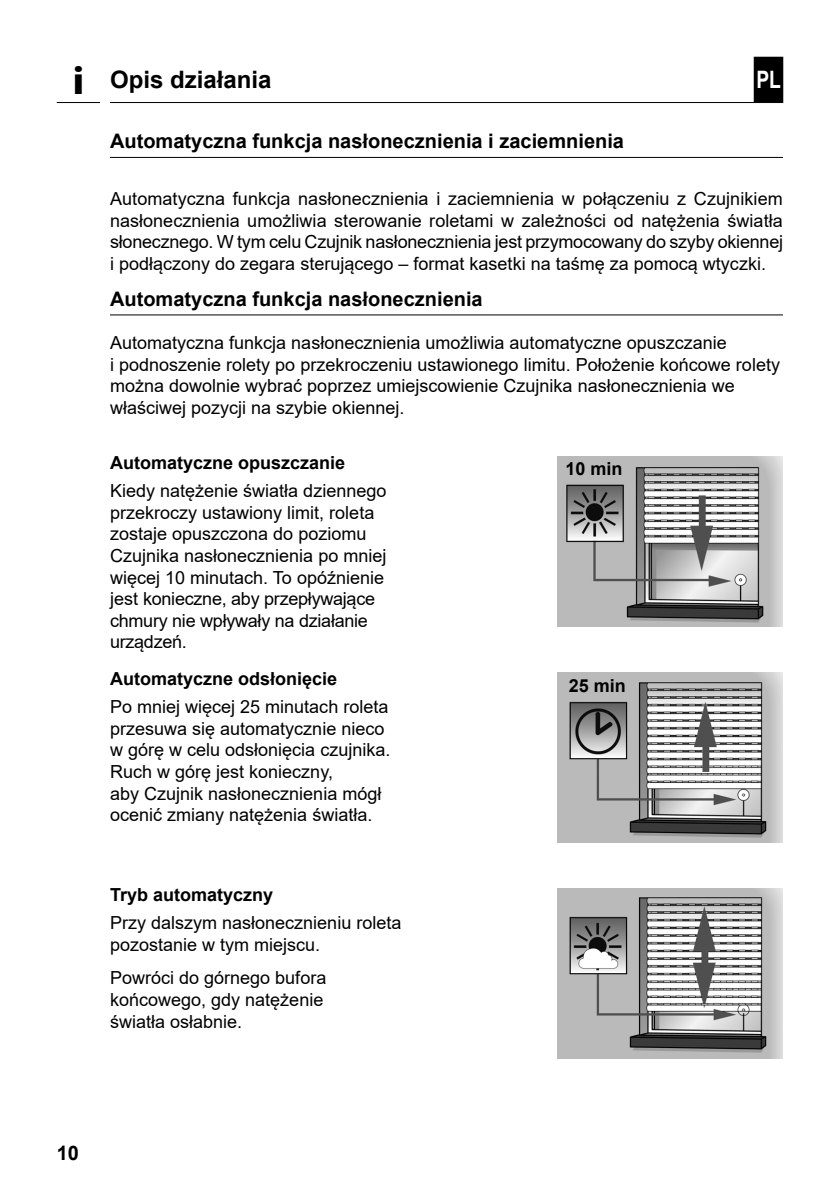
<style>
.page{position:relative;width:840px;height:1191px;background:#fff}
.page>*{position:absolute;margin:0;border:0;box-sizing:border-box;transform-origin:0 0}
.Kapitelüberschrift{font:700 24px "Arial";color:#000}
.t1{font:700 24px "Arial";color:#fff;scale:.8 1}
.Überschrift_-_DE{font:700 20px "Arial";color:#000}
.Fließtext_-_DE{font:18px/21.6px "Arial";color:#000}
.Untertitel_-_DE{font:700 18px "Arial";color:#000}
.Fließtext_-_DE-2{font:700 18px "Arial";color:#000}
.s1{font-family:"Myriad Pro";font-size:40px}
</style>
<div class="page">
<img style="left:557px;top:456px;width:225px;height:170px">
<img style="left:557px;top:672px;width:225px;height:170px">
<img style="left:557px;top:888px;width:225px;height:170px">
<hr style="left:110px;top:157px;width:672px;height:1px;background:#000">
<hr style="left:110px;top:314px;width:672px;height:1px;background:#000">
<div style="left:754px;top:58px;width:27px;height:43px;background:#000"></div>
<div style="left:753px;top:57px;width:29px;height:45px;border:2px solid #000"></div>
<hr style="left:110px;top:102px;width:672px;height:1px;background:#000">
<hr style="left:57px;top:102px;width:43px;height:1px;background:#000">
<p class="Kapitelüberschrift" style="left:72px;top:63px;width:201px"><span class="s1">i</span> Opis działania</p>
<h1 class="t1" style="left:756px;top:63px;width:32px">PL</h1>
<p class="Überschrift_-_DE" style="left:110px;top:127px;width:515px">Automatyczna funkcja nasłonecznienia i zaciemnienia</p>
<p class="Fließtext_-_DE" style="left:110px;top:188px;width:674px;text-align:justify">Automatyczna funkcja nasłonecznienia i zaciemnienia w połączeniu z Czujnikiem nasłonecznienia umożliwia sterowanie roletami w zależności od natężenia światła słonecznego. W tym celu Czujnik nasłonecznienia jest przymocowany do szyby okiennej i podłączony do zegara sterującego – format kasetki na taśmę za pomocą wtyczki.</p>
<p class="Überschrift_-_DE" style="left:110px;top:285px;width:374px">Automatyczna funkcja nasłonecznienia</p>
<p class="Fließtext_-_DE" style="left:110px;top:332px;width:671px">Automatyczna funkcja nasłonecznienia umożliwia automatyczne opuszczanie<br>i podnoszenie rolety po przekroczeniu ustawionego limitu. Położenie końcowe rolety można dowolnie wybrać poprzez umiejscowienie Czujnika nasłonecznienia we właściwej pozycji na szybie okiennej.</p>
<p class="Untertitel_-_DE" style="left:110px;top:450px;width:237px">Automatyczne opuszczanie</p>
<p class="Fließtext_-_DE" style="left:110px;top:480px;width:278px">Kiedy natężenie światła dziennego przekroczy ustawiony limit, roleta zostaje opuszczona do poziomu<br>Czujnika nasłonecznienia po mniej więcej 10 minutach. To opóźnienie jest konieczne, aby przepływające chmury nie wpływały na działanie urządzeń.</p>
<p class="Untertitel_-_DE" style="left:110px;top:666px;width:229px">Automatyczne odsłonięcie</p>
<p class="Fließtext_-_DE" style="left:110px;top:696px;width:282px">Po mniej więcej 25 minutach roleta przesuwa się automatycznie nieco w górę w celu odsłonięcia czujnika.<br>Ruch w górę jest konieczny,<br>aby Czujnik nasłonecznienia mógł ocenić zmiany natężenia światła.</p>
<p class="Fließtext_-_DE-2" style="left:565px;top:456px;width:59px">10 min</p>
<p class="Fließtext_-_DE-2" style="left:568px;top:673px;width:59px">25 min</p>
<p class="Untertitel_-_DE" style="left:110px;top:882px;width:165px">Tryb automatyczny</p>
<p class="Fließtext_-_DE" style="left:110px;top:912px;width:293px">Przy dalszym nasłonecznieniu roleta pozostanie w tym miejscu.</p>
<p class="Fließtext_-_DE" style="left:110px;top:967px;width:218px">Powróci do górnego bufora końcowego, gdy natężenie światła osłabnie.</p>
<p class="Überschrift_-_DE" style="left:57px;top:1139px;width:24px">10</p>
</div>
